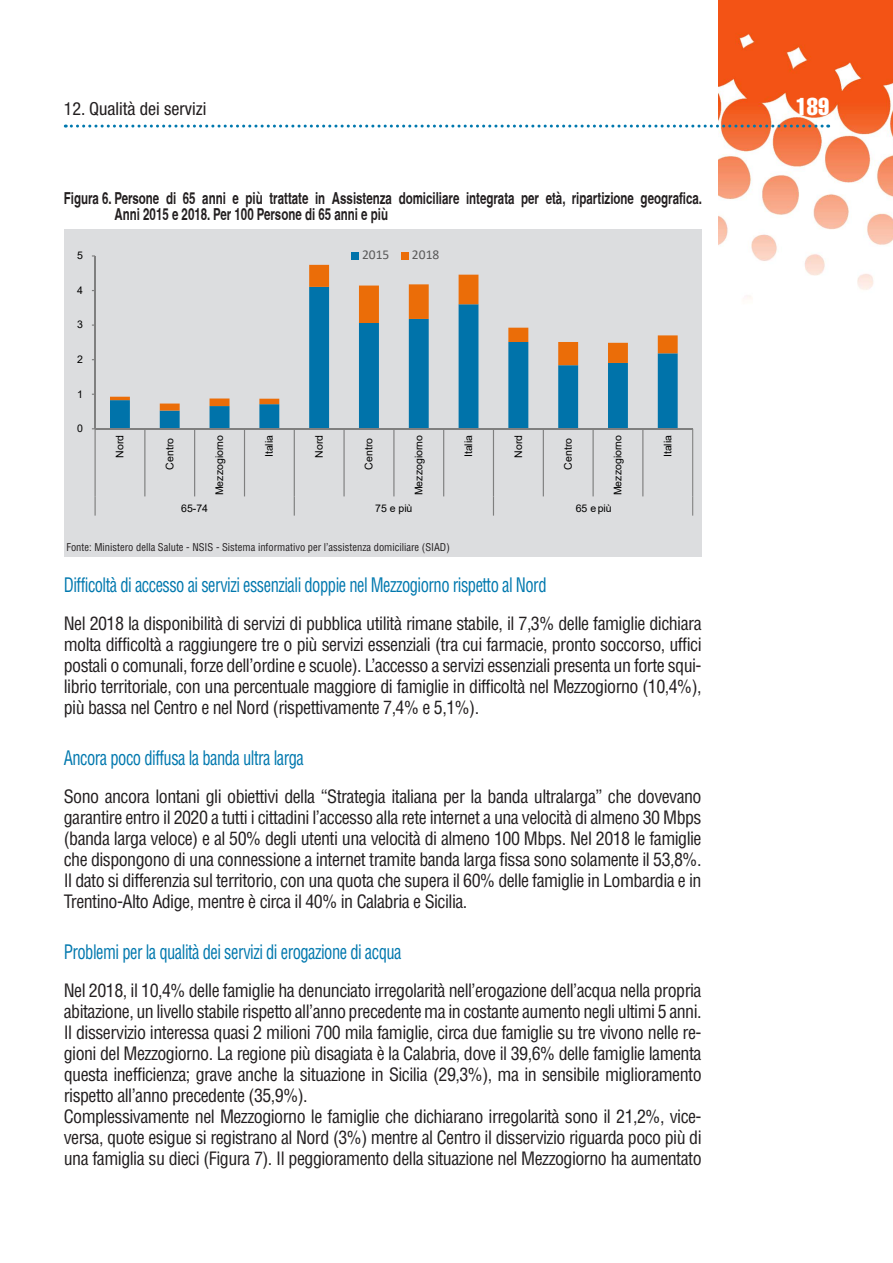
<style>
.page{position:relative;width:893px;height:1263px;background:#fff}
.page>*{position:absolute;margin:0;border:0;box-sizing:border-box;transform-origin:0 0}
.t1{font:24px "Helvetica LT Std Comp";color:#fff}
.t2{font:condensed 19.5px "Helvetica LT Std";letter-spacing:-.03em;color:#0078ae;scale:.85 1}
.t3{font:condensed 18px/21px "Helvetica LT Std";letter-spacing:-.03em;color:#231f20;text-align:justify}
.t4{font:condensed 18px "Helvetica Neue LT Std";color:#231f20}
.t5{font:700 condensed 16.5px/16.5px "Helvetica";color:#231f20;scale:.85 1}
.t6{font:13.5px "Calibri";color:#595959}
.t7{font:10.5px "Arial";color:#000}
.t8{font:condensed 10.5px "Helvetica LT Std";color:#231f20}
</style>
<div class="page">
<img style="left:719px;top:0;width:174px;height:299px">
<svg style="left:65px;top:125px;width:764px;height:3px"></svg>
<div style="left:64px;top:230px;width:638px;height:327px;background:#dcdddf"></div>
<svg style="left:110px;top:411px;width:568px;height:17px"></svg>
<svg style="left:110px;top:265px;width:568px;height:146px"></svg>
<hr style="left:95px;top:256px;width:1px;height:173px;background:#7f7f7f">
<svg style="left:92px;top:428px;width:601px;height:88px"></svg>
<div style="left:351px;top:252px;width:8px;height:7px;background:#0073aa"></div>
<div style="left:401px;top:252px;width:8px;height:7px;background:#eb6d08"></div>
<p class="t4" style="left:64px;top:98px;width:144px">12. Qualità dei servizi</p>
<h1 class="t1" style="left:796px;top:91px;width:35px">189</h1>
<p class="t5" style="left:114px;top:189px;width:693px;text-indent:-51px">Figura 6. Persone di 65 anni e più trattate in Assistenza domiciliare integrata per età, ripartizione geografica.<br>Anni 2015 e 2018. Per 100 Persone di 65 anni e più</p>
<p class="t7" style="left:77px;top:248px;width:7px">5</p>
<p class="t7" style="left:77px;top:283px;width:7px">4</p>
<p class="t7" style="left:77px;top:317px;width:7px">3</p>
<p class="t7" style="left:77px;top:352px;width:7px">2</p>
<p class="t7" style="left:77px;top:387px;width:7px">1</p>
<p class="t7" style="left:77px;top:421px;width:7px">0</p>
<p class="t6" style="left:362px;top:246px;width:29px">2015</p>
<p class="t6" style="left:412px;top:246px;width:29px">2018</p>
<p class="t7" style="left:113px;top:458px;width:24px;rotate:-90deg">Nord</p>
<p class="t7" style="left:163px;top:469px;width:33px;rotate:-90deg">Centro</p>
<p class="t7" style="left:212px;top:495px;width:62px;rotate:-90deg">Mezzogiorno</p>
<p class="t7" style="left:262px;top:457px;width:24px;rotate:-90deg">Italia</p>
<p class="t7" style="left:312px;top:458px;width:24px;rotate:-90deg">Nord</p>
<p class="t7" style="left:362px;top:469px;width:33px;rotate:-90deg">Centro</p>
<p class="t7" style="left:411px;top:495px;width:62px;rotate:-90deg">Mezzogiorno</p>
<p class="t7" style="left:461px;top:457px;width:24px;rotate:-90deg">Italia</p>
<p class="t7" style="left:511px;top:458px;width:24px;rotate:-90deg">Nord</p>
<p class="t7" style="left:561px;top:469px;width:33px;rotate:-90deg">Centro</p>
<p class="t7" style="left:611px;top:495px;width:62px;rotate:-90deg">Mezzogiorno</p>
<p class="t7" style="left:660px;top:457px;width:24px;rotate:-90deg">Italia</p>
<p class="t7" style="left:181px;top:501px;width:28px">65-74</p>
<p class="t7" style="left:375px;top:501px;width:39px">75 e più</p>
<p class="t7" style="left:576px;top:501px;width:37px">65 e più</p>
<p class="t8" style="left:66px;top:540px;width:385px">Fonte: Ministero della Salute - NSIS - Sistema informativo per l’assistenza domiciliare (SIAD)</p>
<p class="t2" style="left:64px;top:573px;width:569px">Difficoltà di accesso ai servizi essenziali doppie nel Mezzogiorno rispetto al Nord</p>
<p class="t3" style="left:64px;top:613px;width:639px">Nel 2018 la disponibilità di servizi di pubblica utilità rimane stabile, il 7,3% delle famiglie dichiara molta difficoltà a raggiungere tre o più servizi essenziali (tra cui farmacie, pronto soccorso, uffici postali o comunali, forze dell’ordine e scuole). L’accesso a servizi essenziali presenta un forte squi&shy;librio territoriale, con una percentuale maggiore di famiglie in difficoltà nel Mezzogiorno (10,4%), più bassa nel Centro e nel Nord (rispettivamente 7,4% e 5,1%).</p>
<p class="t2" style="left:64px;top:746px;width:284px">Ancora poco diffusa la banda ultra larga</p>
<p class="t3" style="left:64px;top:786px;width:639px">Sono ancora lontani gli obiettivi della “Strategia italiana per la banda ultralarga” che dovevano garantire entro il 2020 a tutti i cittadini l’accesso alla rete internet a una velocità di almeno 30 Mbps (banda larga veloce) e al 50% degli utenti una velocità di almeno 100 Mbps. Nel 2018 le famiglie che dispongono di una connessione a internet tramite banda larga fissa sono solamente il 53,8%.<br>Il dato si differenzia sul territorio, con una quota che supera il 60% delle famiglie in Lombardia e in Trentino-Alto Adige, mentre è circa il 40% in Calabria e Sicilia.</p>
<p class="t2" style="left:64px;top:940px;width:399px">Problemi per la qualità dei servizi di erogazione di acqua</p>
<p class="t3" style="left:64px;top:980px;width:639px;text-align:left">Nel 2018, il 10,4% delle famiglie ha denunciato irregolarità nell’erogazione dell’acqua nella propria abitazione, un livello stabile rispetto all’anno precedente ma in costante aumento negli ultimi 5 anni.<br>Il disservizio interessa quasi 2 milioni 700 mila famiglie, circa due famiglie su tre vivono nelle re&shy;gioni del Mezzogiorno. La regione più disagiata è la Calabria, dove il 39,6% delle famiglie lamenta questa inefficienza; grave anche la situazione in Sicilia (29,3%), ma in sensibile miglioramento rispetto all’anno precedente (35,9%).<br>Complessivamente nel Mezzogiorno le famiglie che dichiarano irregolarità sono il 21,2%, vice&shy;versa, quote esigue si registrano al Nord (3%) mentre al Centro il disservizio riguarda poco più di una famiglia su dieci (Figura 7). Il peggioramento della situazione nel Mezzogiorno ha aumentato</p>
</div>
